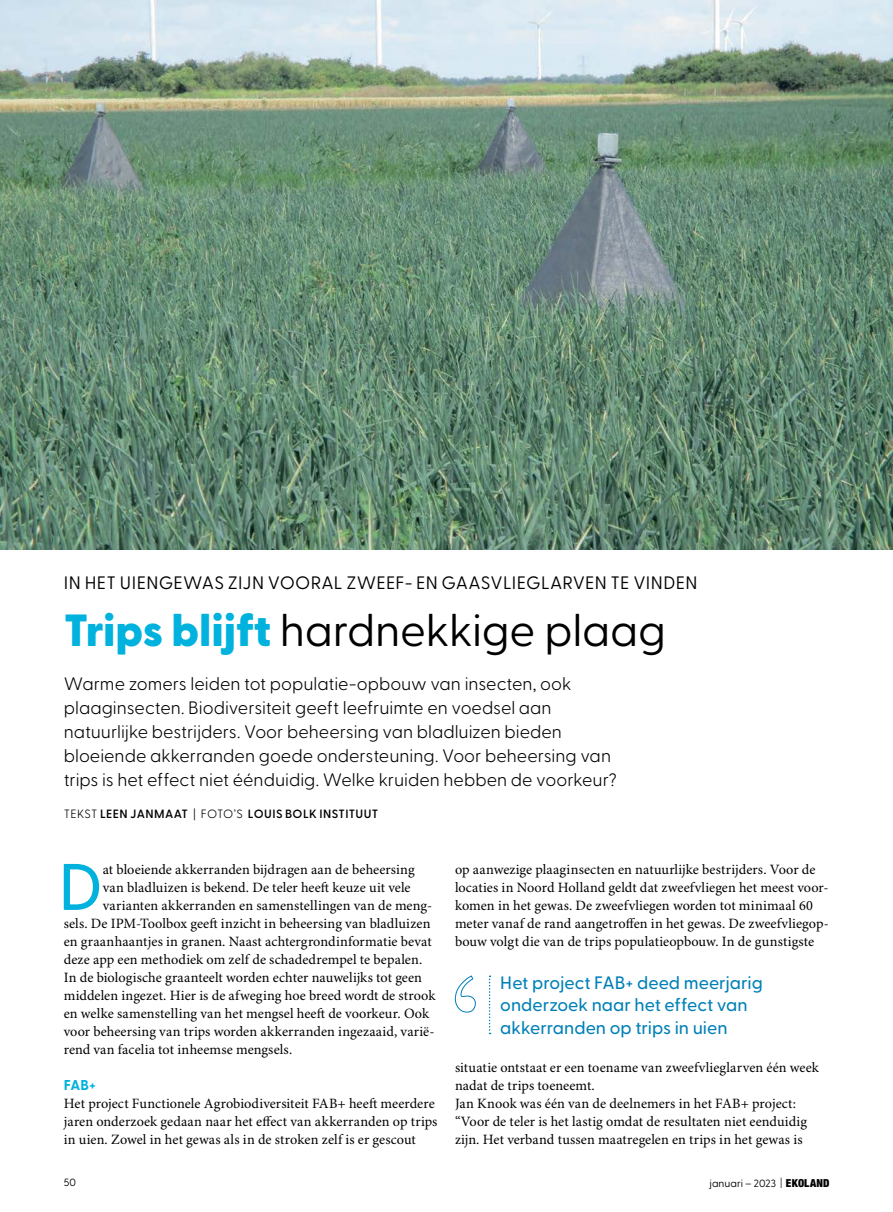
<style>
.page{position:relative;width:893px;height:1212px;background:#fff}
.page>*{position:absolute;margin:0;border:0;box-sizing:border-box;transform-origin:0 0}
.t1{font:500 65.7px "Greycliff CF";color:#00b2dd}
.t2{font:45px "Greycliff CF";letter-spacing:-.005em;color:#000}
.t3{font:300 18px/24px "Greycliff CF";color:#000}
.t4{font:500 18px/22.5px "Greycliff CF";color:#0080b7}
.t5{font:18px "Greycliff CF";letter-spacing:.01em;color:#000}
.t6{font:14.25px/18px "Minion Pro";letter-spacing:.005em;color:#000}
.t7{font:700 14.25px "Greycliff CF";color:#00b2dd}
.t8{font:600 12px "Greycliff CF";letter-spacing:.03em;color:#000}
.t9{font:10.5px "Greycliff CF";color:#000}
.s1{font-weight:800;color:#00b2dd}
.s2{font-weight:300}
.s3{font-family:"Helvetica Neue LT Std";font-weight:900;font-stretch:condensed;font-size:11.1px}
</style>
<div class="page">
<svg style="left:455px;top:975px;width:21px;height:38px"></svg>
<svg style="left:489px;top:975px;width:2px;height:59px"></svg>
<img style="left:0;top:0;width:893px;height:550px">
<p class="t5" style="left:64px;top:569px;width:635px">IN HET UIENGEWAS ZIJN VOORAL ZWEEF- EN GAASVLIEGLARVEN TE VINDEN</p>
<h2 class="t2" style="left:64px;top:597px;width:604px"><span class="s1">Trips blijft</span> hardnekkige plaag</h2>
<p class="t3" style="left:64px;top:670px;width:554px">Warme zomers leiden tot populatie-opbouw van insecten, ook plaaginsecten. Biodiversiteit geeft leefruimte en voedsel aan natuurlijke bestrijders. Voor beheersing van bladluizen bieden bloeiende akkerranden goede ondersteuning. Voor beheersing van trips is het effect niet éénduidig. Welke kruiden hebben de voorkeur?</p>
<p class="t8" style="left:64px;top:804px;width:316px"><span class="s2">TEKST</span> LEEN JANMAAT <span class="s2">| FOTO’S</span> LOUIS BOLK INSTITUUT</p>
<h1 class="t1" style="left:58px;top:837px;width:46px">D</h1>
<p class="t6" style="left:103px;top:861px;width:313px">at bloeiende akkerranden bijdragen aan de beheersing</p>
<p class="t6" style="left:103px;top:879px;width:309px">van bladluizen is bekend. De teler heeft keuze uit vele</p>
<p class="t6" style="left:103px;top:897px;width:331px">varianten akkerranden en samenstellingen van de meng-</p>
<p class="t6" style="left:64px;top:915px;width:368px">sels. De IPM-Toolbox geeft inzicht in beheersing van bladluizen</p>
<p class="t6" style="left:64px;top:933px;width:369px">en graanhaantjes in granen. Naast achtergrondinformatie bevat</p>
<p class="t6" style="left:64px;top:951px;width:360px">deze app een methodiek om zelf de schadedrempel te bepalen.</p>
<p class="t6" style="left:64px;top:969px;width:360px">In de biologische graanteelt worden echter nauwelijks tot geen</p>
<p class="t6" style="left:64px;top:987px;width:373px">middelen ingezet. Hier is de afweging hoe breed wordt de strook</p>
<p class="t6" style="left:64px;top:1005px;width:367px">en welke samenstelling van het mengsel heeft de voorkeur. Ook</p>
<p class="t6" style="left:64px;top:1023px;width:372px">voor beheersing van trips worden akkerranden ingezaaid, varië-</p>
<p class="t6" style="left:64px;top:1041px;width:230px">rend van facelia tot inheemse mengsels.</p>
<p class="t7" style="left:64px;top:1074px;width:34px">FAB+</p>
<p class="t6" style="left:64px;top:1095px;width:375px">Het project Functionele Agrobiodiversiteit FAB+ heeft meerdere jaren onderzoek gedaan naar het effect van akkerranden op trips in uien. Zowel in het gewas als in de stroken zelf is er gescout</p>
<p class="t6" style="left:455px;top:861px;width:375px">op aanwezige plaaginsecten en natuurlijke bestrijders. Voor de locaties in Noord Holland geldt dat zweefvliegen het meest voor&shy;komen in het gewas. De zweefvliegen worden tot minimaal 60 meter vanaf de rand aangetroffen in het gewas. De zweefvliegop&shy;bouw volgt die van de trips populatieopbouw. In de gunstigste</p>
<p class="t4" style="left:500px;top:970px;width:264px">Het project FAB+ deed meerjarig onderzoek naar het effect van akkerranden op trips in uien</p>
<p class="t6" style="left:455px;top:1059px;width:365px">situatie ontstaat er een toename van zweefvlieglarven één week nadat de trips toeneemt.<br>Jan Knook was één van de deelnemers in het FAB+ project: “Voor de teler is het lastig omdat de resultaten niet eenduidig zijn. Het verband tussen maatregelen en trips in het gewas is</p>
<p class="t9" style="left:64px;top:1175px;width:14px">50</p>
<p class="t9" style="left:710px;top:1175px;width:121px">januari – 2023 <span class="s2">|</span> <span class="s3">EKOLAND</span></p>
</div>
